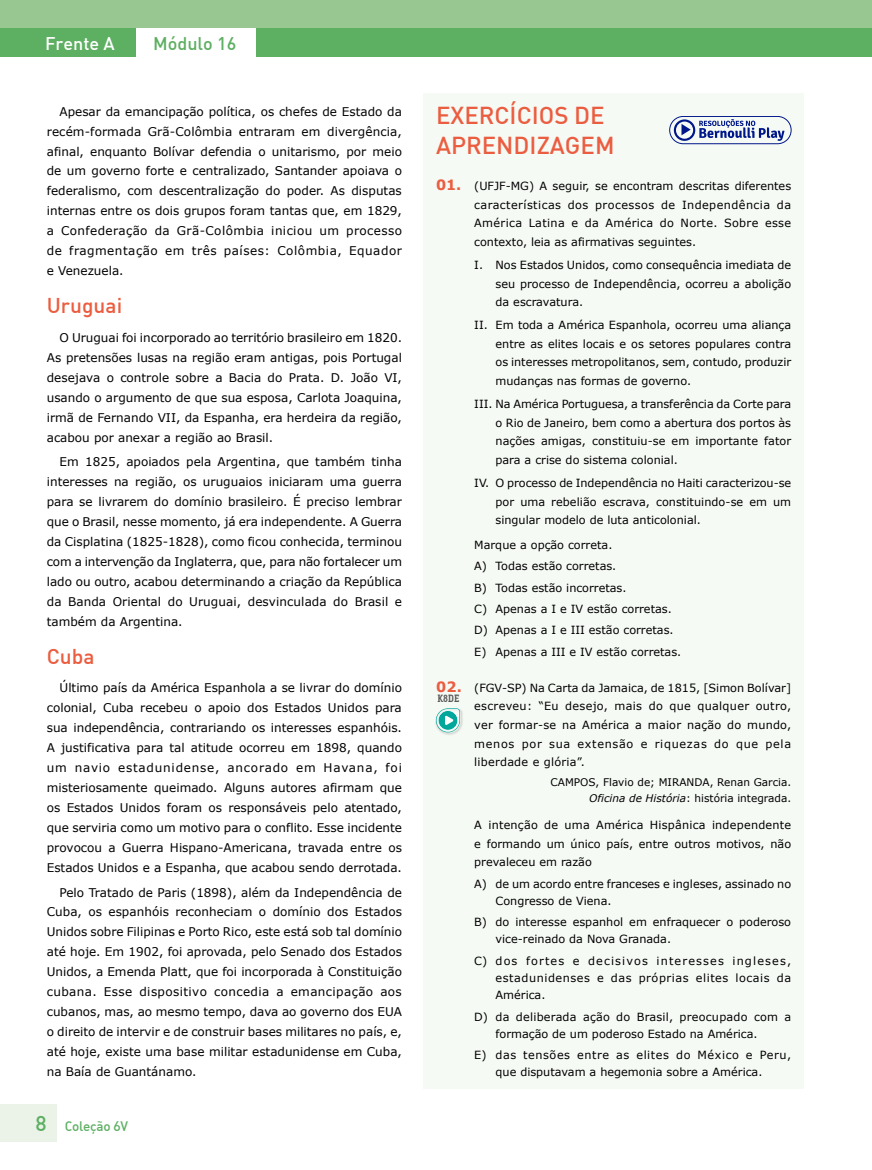
<style>
.page{position:relative;width:872px;height:1170px;background:#fff}
.page>*{position:absolute;margin:0;border:0;box-sizing:border-box;transform-origin:0 0}
.t1{font:500 24px/30.6px "DIN";color:#eb5d40}
.t2{font:500 21px "DIN";color:#eb5d40}
.t3{font:500 18px "DIN";color:#5daf62}
.t4{font:500 18px "DIN";color:#fff}
.t5{font:500 13.5px "DIN Alternate";letter-spacing:-.02em;color:#5daf62}
.t6{font:12px/20px "Verdana";color:#000;text-align:justify}
.t7{font:11.25px/18.6px "Verdana";color:#000;text-align:justify}
.t8{font:10.5px/15.6px "Verdana";color:#000;text-align:right}
.t9{font:700 10.5px "Aaux Office";color:#575756}
.s1{font-family:"DIN";font-size:21px}
.s2{font-weight:700;font-size:14.25px;color:#eb5d40}
.s3{font-style:italic}
</style>
<div class="page">
<div style="left:0;top:28px;width:136px;height:28px;background:#5daf62"></div>
<div style="left:256px;top:28px;width:616px;height:28px;background:#5daf62"></div>
<div style="left:0;top:0;width:872px;height:28px;background:#98c791"></div>
<div style="left:0;top:1104px;width:57px;height:37px;background:#ebf3e9"></div>
<div style="left:423px;top:94px;width:381px;height:995px;background:#f6faf5"></div>
<div style="left:669px;top:116px;width:122px;height:28px;border:1px solid #001789;border-radius:14px"></div>
<svg style="left:674px;top:119px;width:110px;height:22px"></svg>
<img style="left:435px;top:709px;width:28px;height:26px">
<svg style="left:436px;top:708px;width:24px;height:24px"></svg>
<h3 class="t4" style="left:45px;top:32px;width:71px">Frente A</h3>
<h3 class="t3" style="left:153px;top:32px;width:85px">Módulo 16</h3>
<p class="t6" style="left:47px;top:101px;width:357px;text-indent:13px">Apesar da emancipação política, os chefes de Estado da recém-formada Grã-Colômbia entraram em divergência, afinal, enquanto Bolívar defendia o unitarismo, por meio de um governo forte e centralizado, Santander apoiava o federalismo, com descentralização do poder. As disputas internas entre os dois grupos foram tantas que, em 1829, a Confederação da Grã-Colômbia iniciou um processo de fragmentação em três países: Colômbia, Equador e Venezuela.</p>
<h2 class="t2" style="left:47px;top:292px;width:77px">Uruguai</h2>
<p class="t6" style="left:47px;top:327px;width:357px;text-indent:13px">O Uruguai foi incorporado ao território brasileiro em 1820.<br>As pretensões lusas na região eram antigas, pois Portugal desejava o controle sobre a Bacia do Prata. D. João VI, usando o argumento de que sua esposa, Carlota Joaquina, irmã de Fernando VII, da Espanha, era herdeira da região, acabou por anexar a região ao Brasil.</p>
<p class="t6" style="left:47px;top:451px;width:357px;text-indent:13px">Em 1825, apoiados pela Argentina, que também tinha interesses na região, os uruguaios iniciaram uma guerra para se livrarem do domínio brasileiro. É preciso lembrar que o Brasil, nesse momento, já era independente. A Guerra da Cisplatina (1825-1828), como ficou conhecida, terminou com a intervenção da Inglaterra, que, para não fortalecer um lado ou outro, acabou determinando a criação da República da Banda Oriental do Uruguai, desvinculada do Brasil e também da Argentina.</p>
<h2 class="t2" style="left:47px;top:643px;width:49px">Cuba</h2>
<p class="t6" style="left:47px;top:678px;width:357px;text-indent:13px">Último país da América Espanhola a se livrar do domínio colonial, Cuba recebeu o apoio dos Estados Unidos para sua independência, contrariando os interesses espanhóis.<br>A justificativa para tal atitude ocorreu em 1898, quando um navio estadunidense, ancorado em Havana, foi misteriosamente queimado. Alguns autores afirmam que os Estados Unidos foram os responsáveis pelo atentado, que serviria como um motivo para o conflito. Esse incidente provocou a Guerra Hispano-Americana, travada entre os Estados Unidos e a Espanha, que acabou sendo derrotada.</p>
<p class="t6" style="left:47px;top:882px;width:357px;text-indent:13px">Pelo Tratado de Paris (1898), além da Independência de Cuba, os espanhóis reconheciam o domínio dos Estados Unidos sobre Filipinas e Porto Rico, este está sob tal domínio até hoje. Em 1902, foi aprovada, pelo Senado dos Estados Unidos, a Emenda Platt, que foi incorporada à Constituição cubana. Esse dispositivo concedia a emancipação aos cubanos, mas, ao mesmo tempo, dava ao governo dos EUA o direito de intervir e de construir bases militares no país, e, até hoje, existe uma base militar estadunidense em Cuba, na Baía de Guantánamo.</p>
<p class="t5" style="left:36px;top:1117px;width:94px"><span class="s1">8</span> Coleção 6V</p>
<h1 class="t1" style="left:436px;top:99px;width:180px">EXERCÍCIOS DE<br>APRENDIZAGEM</h1>
<p class="t7" style="left:474px;top:176px;width:318px;text-indent:-38px"><span class="s2">01.</span> (UFJF-MG) A seguir, se encontram descritas diferentes características dos processos de Independência da América Latina e da América do Norte. Sobre esse contexto, leia as afirmativas seguintes.</p>
<p class="t7" style="left:495px;top:255px;width:297px;text-indent:-21px">I. Nos Estados Unidos, como consequência imediata de seu processo de Independência, ocorreu a abolição da escravatura.</p>
<p class="t7" style="left:495px;top:315px;width:297px;text-indent:-21px">II. Em toda a América Espanhola, ocorreu uma aliança entre as elites locais e os setores populares contra os interesses metropolitanos, sem, contudo, produzir mudanças nas formas de governo.</p>
<p class="t7" style="left:495px;top:394px;width:297px;text-indent:-21px">III. Na América Portuguesa, a transferência da Corte para o Rio de Janeiro, bem como a abertura dos portos às nações amigas, constituiu-se em importante fator para a crise do sistema colonial.</p>
<p class="t7" style="left:495px;top:473px;width:297px;text-indent:-21px">IV. O processo de Independência no Haiti caracterizou-se por uma rebelião escrava, constituindo-se em um singular modelo de luta anticolonial.</p>
<p class="t7" style="left:474px;top:533px;width:208px;line-height:21.5px;text-align:left">Marque a opção correta.<br>A) Todas estão corretas.<br>B) Todas estão incorretas.<br>C) Apenas a I e IV estão corretas.<br>D) Apenas a I e III estão corretas.<br>E) Apenas a III e IV estão corretas.</p>
<p class="t7" style="left:474px;top:678px;width:318px;text-indent:-38px"><span class="s2">02.</span> (FGV-SP) Na Carta da Jamaica, de 1815, [Simon Bolívar] escreveu: “Eu desejo, mais do que qualquer outro, ver formar-se na América a maior nação do mundo, menos por sua extensão e riquezas do que pela liberdade e glória”.</p>
<p class="t8" style="left:550px;top:774px;width:242px">CAMPOS, Flavio de; MIRANDA, Renan Garcia.<br><span class="s3">Oficina de História</span>: história integrada.</p>
<p class="t7" style="left:474px;top:815px;width:318px">A intenção de uma América Hispânica independente e formando um único país, entre outros motivos, não prevaleceu em razão</p>
<p class="t7" style="left:495px;top:874px;width:297px;line-height:17.1px;text-indent:-21px">A) de um acordo entre franceses e ingleses, assinado no<br>Congresso de Viena.</p>
<p class="t7" style="left:495px;top:913px;width:297px;line-height:17.1px;text-indent:-21px">B) do interesse espanhol em enfraquecer o poderoso vice-reinado da Nova Granada.</p>
<p class="t7" style="left:495px;top:952px;width:297px;line-height:17.1px;text-indent:-21px">C) dos fortes e decisivos interesses ingleses, estadunidenses e das próprias elites locais da América.</p>
<p class="t7" style="left:495px;top:1007px;width:297px;line-height:17.1px;text-indent:-21px">D) da deliberada ação do Brasil, preocupado com a formação de um poderoso Estado na América.</p>
<p class="t7" style="left:495px;top:1046px;width:297px;line-height:17.1px;text-indent:-21px">E) das tensões entre as elites do México e Peru, que disputavam a hegemonia sobre a América.</p>
<p class="t9" style="left:437px;top:691px;width:23px">K8DE</p>
</div>
